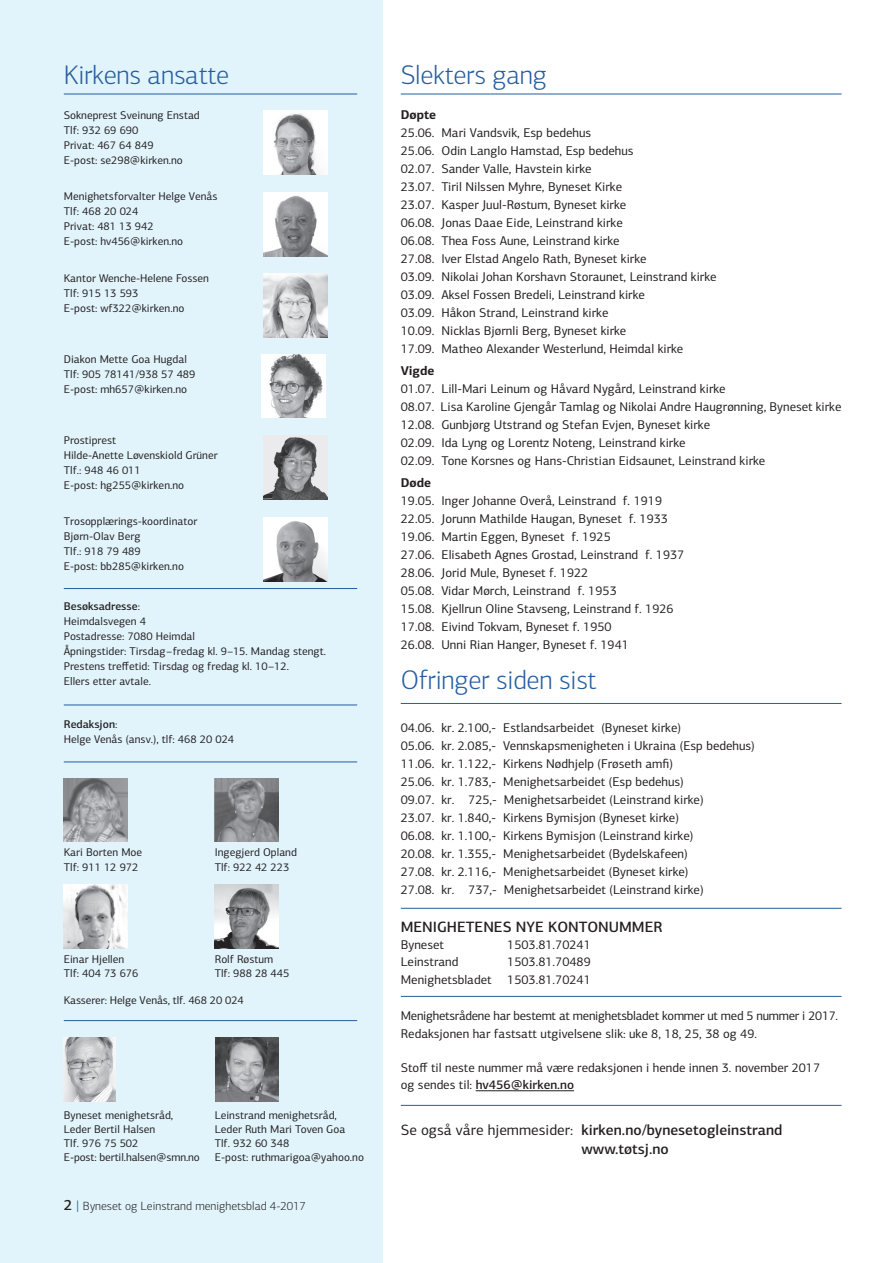
<style>
.page{position:relative;width:893px;height:1263px;background:#fff}
.page>*{position:absolute;margin:0;border:0;box-sizing:border-box;transform-origin:0 0}
.t1{font:300 27px "PF Centro Sans Pro";letter-spacing:-.01em;color:#265d9e}
.t2{font:500 15px/19.5px "PF Centro Sans Pro";color:#231f20}
.t3{font:12.75px/18px "PF Centro Sans Pro";color:#231f20}
.t4{font:12.75px/17.2px "PF Centro Sans Pro";letter-spacing:-.02em;color:#231f20}
.t5{font:700 12.75px "PF Centro Sans Pro";color:#231f20}
.t6{font:300 12px "PF Centro Sans Pro";color:#231f20}
.t7{font:11.25px/15px "PF Centro Sans Pro";color:#231f20}
.s1{font-weight:500}
.s2{font-weight:500;font-size:15px}
.s3{font-weight:400;font-size:13.5px;color:#265d9e}
.s4{font-weight:400}
</style>
<div class="page">
<div style="left:0;top:0;width:383px;height:1263px;background:#e1f4fc"></div>
<img style="left:264px;top:192px;width:63px;height:64px">
<img style="left:264px;top:273px;width:63px;height:64px">
<img style="left:264px;top:111px;width:63px;height:63px">
<img style="left:264px;top:436px;width:63px;height:64px">
<img style="left:264px;top:518px;width:63px;height:63px">
<img style="left:215px;top:778px;width:64px;height:64px">
<img style="left:64px;top:884px;width:64px;height:64px">
<img style="left:215px;top:1037px;width:64px;height:64px">
<img style="left:64px;top:1037px;width:51px;height:64px">
<img style="left:64px;top:778px;width:64px;height:64px">
<hr style="left:476px;top:1090px;width:98px;height:1px;background:#231f20">
<hr style="left:64px;top:588px;width:293px;height:1px;background:#265d9e">
<hr style="left:64px;top:705px;width:293px;height:1px;background:#265d9e">
<hr style="left:64px;top:761px;width:293px;height:1px;background:#265d9e">
<img style="left:262px;top:354px;width:64px;height:64px">
<hr style="left:401px;top:908px;width:441px;height:1px;background:#265d9e">
<hr style="left:401px;top:94px;width:441px;height:1px;background:#265d9e">
<hr style="left:64px;top:94px;width:293px;height:1px;background:#265d9e">
<hr style="left:401px;top:996px;width:441px;height:1px;background:#265d9e">
<hr style="left:401px;top:1105px;width:441px;height:1px;background:#265d9e">
<hr style="left:64px;top:1020px;width:293px;height:1px;background:#265d9e">
<img style="left:215px;top:884px;width:64px;height:64px">
<hr style="left:401px;top:703px;width:441px;height:1px;background:#265d9e">
<h1 class="t1" style="left:64px;top:59px;width:167px">Kirkens ansatte</h1>
<p class="t7" style="left:64px;top:108px;width:138px">Sokneprest Sveinung Enstad<br>Tlf: 932 69 690<br>Privat: 467 64 849<br>E-post: se298@kirken.no</p>
<p class="t7" style="left:64px;top:189px;width:155px">Menighetsforvalter Helge Venås<br>Tlf: 468 20 024<br>Privat: 481 13 942<br>E-post: hv456@kirken.no</p>
<p class="t7" style="left:64px;top:270px;width:147px">Kantor Wenche-Helene Fossen<br>Tlf: 915 13 593<br>E-post: wf322@kirken.no</p>
<p class="t7" style="left:64px;top:351px;width:133px">Diakon Mette Goa Hugdal<br>Tlf: 905 78141/938 57 489<br>E-post: mh657@kirken.no</p>
<p class="t7" style="left:64px;top:433px;width:155px">Prostiprest<br>Hilde-Anette Løvenskiold Grüner<br>Tlf.: 948 46 011<br>E-post: hg255@kirken.no</p>
<p class="t7" style="left:64px;top:514px;width:135px">Trosopplærings-koordinator<br>Bjørn-Olav Berg<br>Tlf.: 918 79 489<br>E-post: bb285@kirken.no</p>
<p class="t7" style="left:64px;top:599px;width:264px"><span class="s1">Besøksadresse</span>:<br>Heimdalsvegen 4<br>Postadresse: 7080 Heimdal<br>Åpningstider: Tirsdag–fredag kl. 9–15. Mandag stengt.<br>Prestens treffetid: Tirsdag og fredag kl. 10–12.<br>Ellers etter avtale.</p>
<p class="t7" style="left:64px;top:717px;width:172px"><span class="s1">Redaksjon</span>:<br>Helge Venås (ansv.), tlf: 468 20 024</p>
<p class="t7" style="left:64px;top:845px;width:80px;line-height:14.2px">Kari Borten Moe<br>Tlf: 911 12 972</p>
<p class="t7" style="left:215px;top:845px;width:84px;line-height:14.2px">Ingegjerd Opland<br>Tlf: 922 42 223</p>
<p class="t7" style="left:64px;top:952px;width:76px;line-height:14.2px">Einar Hjellen<br>Tlf: 404 73 676</p>
<p class="t7" style="left:215px;top:952px;width:76px;line-height:14.2px">Rolf Røstum<br>Tlf: 988 28 445</p>
<p class="t7" style="left:64px;top:992px;width:182px">Kasserer: Helge Venås, tlf. 468 20 024</p>
<p class="t7" style="left:64px;top:1108px;width:138px;line-height:14px">Byneset menighetsråd,<br>Leder Bertil Halsen<br>Tlf. 976 75 502<br>E-post: bertil.halsen@smn.no</p>
<p class="t7" style="left:215px;top:1107px;width:151px;line-height:14.2px">Leinstrand menighetsråd,<br>Leder Ruth Mari Toven Goa<br>Tlf. 932 60 348<br>E-post: ruthmarigoa@yahoo.no</p>
<p class="t6" style="left:64px;top:1199px;width:244px"><span class="s2">2</span> <span class="s3">|</span> Byneset og Leinstrand menighetsblad 4-2017</p>
<h1 class="t1" style="left:401px;top:59px;width:148px">Slekters gang</h1>
<p class="t5" style="left:401px;top:106px;width:37px">Døpte</p>
<p class="t3" style="left:401px;top:123px;width:317px">25.06. Mari Vandsvik, Esp bedehus<br>25.06. Odin Langlo Hamstad, Esp bedehus<br>02.07. Sander Valle, Havstein kirke<br>23.07. Tiril Nilssen Myhre, Byneset Kirke<br>23.07. Kasper Juul-Røstum, Byneset kirke<br>06.08. Jonas Daae Eide, Leinstrand kirke<br>06.08. Thea Foss Aune, Leinstrand kirke<br>27.08. Iver Elstad Angelo Rath, Byneset kirke<br>03.09. Nikolai Johan Korshavn Storaunet, Leinstrand kirke 03.09. Aksel Fossen Bredeli, Leinstrand kirke<br>03.09. Håkon Strand, Leinstrand kirke<br>10.09. Nicklas Bjørnli Berg, Byneset kirke<br>17.09. Matheo Alexander Westerlund, Heimdal kirke</p>
<p class="t5" style="left:401px;top:362px;width:35px">Vigde</p>
<p class="t3" style="left:401px;top:379px;width:442px">01.07. Lill-Mari Leinum og Håvard Nygård, Leinstrand kirke<br>08.07. Lisa Karoline Gjengår Tamlag og Nikolai Andre Haugrønning, Byneset kirke 12.08. Gunbjørg Utstrand og Stefan Evjen, Byneset kirke<br>02.09. Ida Lyng og Lorentz Noteng, Leinstrand kirke<br>02.09. Tone Korsnes og Hans-Christian Eidsaunet, Leinstrand kirke</p>
<p class="t5" style="left:401px;top:475px;width:32px">Døde</p>
<p class="t3" style="left:401px;top:492px;width:285px">19.05. Inger Johanne Overå, Leinstrand f. 1919<br>22.05. Jorunn Mathilde Haugan, Byneset f. 1933<br>19.06. Martin Eggen, Byneset f. 1925<br>27.06. Elisabeth Agnes Grostad, Leinstrand f. 1937<br>28.06. Jorid Mule, Byneset f. 1922<br>05.08. Vidar Mørch, Leinstrand f. 1953<br>15.08. Kjellrun Oline Stavseng, Leinstrand f. 1926<br>17.08. Eivind Tokvam, Byneset f. 1950<br>26.08. Unni Rian Hanger, Byneset f. 1941</p>
<h1 class="t1" style="left:401px;top:665px;width:197px">Ofringer siden sist</h1>
<p class="t3" style="left:401px;top:719px;width:356px">04.06. kr. 2.100,- Estlandsarbeidet (Byneset kirke)<br>05.06. kr. 2.085,- Vennskapsmenigheten i Ukraina (Esp bedehus)<br>11.06. kr. 1.122,- Kirkens Nødhjelp (Frøseth amfi)<br>25.06. kr. 1.783,- Menighetsarbeidet (Esp bedehus)<br>09.07. kr. 725,- Menighetsarbeidet (Leinstrand kirke)<br>23.07. kr. 1.840,- Kirkens Bymisjon (Byneset kirke)<br>06.08. kr. 1.100,- Kirkens Bymisjon (Leinstrand kirke)<br>20.08. kr. 1.355,- Menighetsarbeidet (Bydelskafeen)<br>27.08. kr. 2.116,- Menighetsarbeidet (Byneset kirke)<br>27.08. kr. 737,- Menighetsarbeidet (Leinstrand kirke)</p>
<p class="t2" style="left:401px;top:917px;width:263px">MENIGHETENES NYE KONTONUMMER</p>
<p class="t3" style="left:401px;top:936px;width:45px">Byneset</p>
<p class="t3" style="left:507px;top:936px;width:85px">1503.81.70241</p>
<p class="t3" style="left:401px;top:953px;width:59px">Leinstrand</p>
<p class="t3" style="left:401px;top:953px;width:192px;line-height:17.2px;text-align:right">1503.81.70489<br>Menighetsbladet 1503.81.70241</p>
<p class="t4" style="left:401px;top:1007px;width:439px">Menighetsrådene har bestemt at menighetsbladet kommer ut med 5 nummer i 2017.<br>Redaksjonen har fastsatt utgivelsene slik: uke 8, 18, 25, 38 og 49.</p>
<p class="t3" style="left:401px;top:1059px;width:421px;line-height:17.2px">Stoff til neste nummer må være redaksjonen i hende innen 3. november 2017 og sendes til: <span class="s1">hv456@kirken.no</span></p>
<p class="t2" style="left:581px;top:1120px;width:202px;text-indent:-181px"><span class="s4">Se også våre hjemmesider:</span> kirken.no/bynesetogleinstrand www.tøtsj.no</p>
</div>
